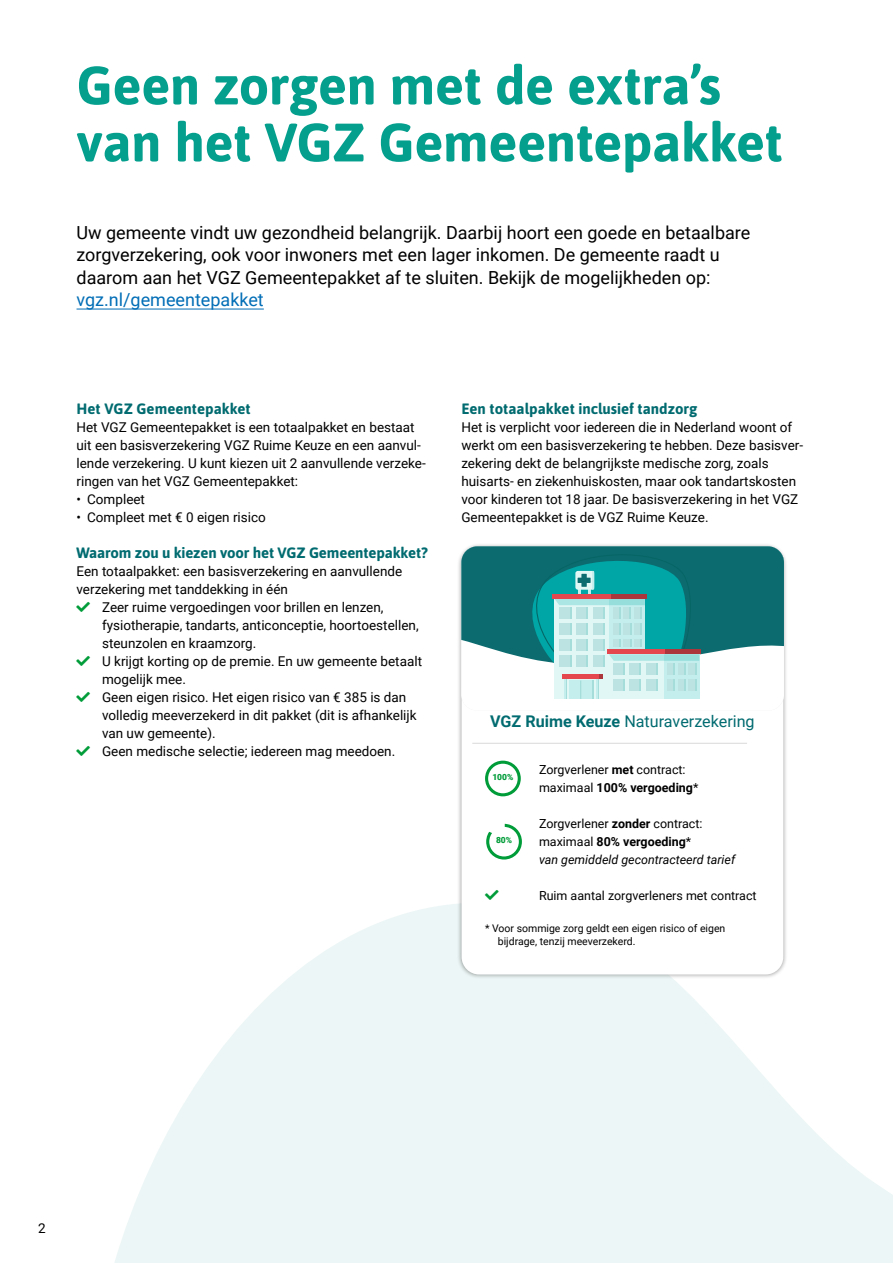
<style>
.page{position:relative;width:893px;height:1263px;background:#fff}
.page>*{position:absolute;margin:0;border:0;box-sizing:border-box;transform-origin:0 0}
.H1_VGO{font:700 54px/57px "Asap";letter-spacing:-.005em;color:#059f8e}
.intro_VGO{font:18px/22.5px "Roboto";color:#000}
.t1{font:16.2px "Roboto";color:#006b70}
.tussenkopje_VGO{font:700 15px "Asap";color:#006b70}
.plat_VGO{font:13.5px/18px "Roboto";color:#000}
.kader_plat{font:12.45px/18px "Roboto";color:#000}
.kader_plat-2{font:italic 12.45px "Roboto";color:#000}
.kader_plat-3{font:700 12.45px "Roboto";color:#000}
.voetnoot{font:10.5px/13.5px "Roboto";color:#000}
.t2{font:900 8.55px "Roboto";color:#009c39}
.s1{color:#006db6}
.s2{font-weight:700}
.s3{font-weight:400}
</style>
<div class="page">
<svg style="left:115px;top:904px;width:778px;height:359px;fill:#edf6f6"></svg>
<div style="left:457px;top:542px;width:330px;height:437px;background:#000;opacity:.35"></div>
<div style="left:462px;top:547px;width:321px;height:427px;background:#fff;border-radius:18px"></div>
<hr style="left:77px;top:309px;width:187px;height:1px;background:#006db6">
<hr style="left:472px;top:743px;width:275px;height:1px;background:#dadada">
<div style="left:485px;top:761px;width:36px;height:35px;border:3px solid #009c39;border-radius:50%"></div>
<div style="left:486px;top:824px;width:36px;height:35px;border:3px solid #009c39;border-radius:50%"></div>
<svg style="left:486px;top:823px;width:19px;height:16px"></svg>
<svg style="left:461px;top:546px;width:323px;height:164px;fill:#0b6b6f"></svg>
<svg style="left:510px;top:546px;width:197px;height:153px;background:#66b2b3"></svg>
<div style="left:607px;top:649px;width:93px;height:5px;background:#e4484e"></div>
<div style="left:666px;top:649px;width:35px;height:5px;background:#ab363b"></div>
<h1 class="H1_VGO" style="left:77px;top:54px;width:708px">Geen zorgen met de extra’s van het VGZ Gemeentepakket</h1>
<p class="intro_VGO" style="left:77px;top:220px;width:675px">Uw gemeente vindt uw gezondheid belangrijk. Daarbij hoort een goede en betaalbare</p>
<p class="intro_VGO" style="left:77px;top:243px;width:645px">zorgverzekering, ook voor inwoners met een lager inkomen. De gemeente raadt u daarom aan het VGZ Gemeentepakket af te sluiten. Bekijk de mogelijkheden op: <span class="s1">vgz.nl/gemeentepakket</span></p>
<h3 class="tussenkopje_VGO" style="left:77px;top:398px;width:176px">Het VGZ Gemeentepakket</h3>
<p class="plat_VGO" style="left:77px;top:418px;width:351px">Het VGZ Gemeentepakket is een totaalpakket en bestaat uit een basisverzekering VGZ Ruime Keuze en een aanvul&shy;lende verzekering. U kunt kiezen uit 2 aanvullende verzeke&shy;ringen van het VGZ Gemeentepakket:</p>
<p class="plat_VGO" style="left:77px;top:490px;width:70px">• Compleet</p>
<p class="plat_VGO" style="left:77px;top:508px;width:191px">• Compleet met € 0 eigen risico</p>
<h3 class="tussenkopje_VGO" style="left:77px;top:542px;width:353px">Waarom zou u kiezen voor het VGZ Gemeentepakket?</h3>
<p class="plat_VGO" style="left:77px;top:562px;width:327px">Een totaalpakket: een basisverzekering en aanvullende verzekering met tanddekking in één</p>
<p class="plat_VGO" style="left:102px;top:598px;width:318px">Zeer ruime vergoedingen voor brillen en lenzen, fysiotherapie, tandarts, anticonceptie, hoortoestellen, steunzolen en kraamzorg.</p>
<p class="plat_VGO" style="left:102px;top:652px;width:322px">U krijgt korting op de premie. En uw gemeente betaalt mogelijk mee.</p>
<p class="plat_VGO" style="left:102px;top:688px;width:316px">Geen eigen risico. Het eigen risico van € 385 is dan volledig meeverzekerd in dit pakket (dit is afhankelijk van uw gemeente).</p>
<p class="plat_VGO" style="left:102px;top:742px;width:295px">Geen medische selectie; iedereen mag meedoen.</p>
<h3 class="tussenkopje_VGO" style="left:461px;top:398px;width:237px">Een totaalpakket inclusief tandzorg</h3>
<p class="plat_VGO" style="left:461px;top:418px;width:343px">Het is verplicht voor iedereen die in Nederland woont of werkt om een basisverzekering te hebben. Deze basisver&shy;zekering dekt de belangrijkste medische zorg, zoals huisarts- en ziekenhuiskosten, maar ook tandartskosten voor kinderen tot 18 jaar. De basisverzekering in het VGZ Gemeentepakket is de VGZ Ruime Keuze.</p>
<p class="t1" style="left:490px;top:710px;width:266px"><span class="s2">VGZ Ruime Keuze</span> Naturaverzekering</p>
<p class="t2" style="left:492px;top:771px;width:23px">100%</p>
<p class="kader_plat" style="left:539px;top:760px;width:161px">Zorgverlener <span class="s2">met</span> contract: maximaal <span class="s2">100% vergoeding</span>*</p>
<p class="kader_plat" style="left:539px;top:814px;width:165px">Zorgverlener <span class="s2">zonder</span> contract:</p>
<p class="kader_plat-3" style="left:539px;top:833px;width:154px"><span class="s3">maximaal</span> 80% vergoeding<span class="s3">*</span></p>
<p class="kader_plat-2" style="left:539px;top:851px;width:198px">van gemiddeld gecontracteerd tarief</p>
<p class="kader_plat" style="left:539px;top:886px;width:219px">Ruim aantal zorgverleners met contract</p>
<p class="voetnoot" style="left:498px;top:921px;width:229px;text-indent:-13px">* Voor sommige zorg geldt een eigen risico of eigen bijdrage, tenzij meeverzekerd.</p>
<p class="t2" style="left:496px;top:834px;width:18px">80%</p>
<p class="plat_VGO" style="left:38px;top:1219px;width:9px">2</p>
</div>
